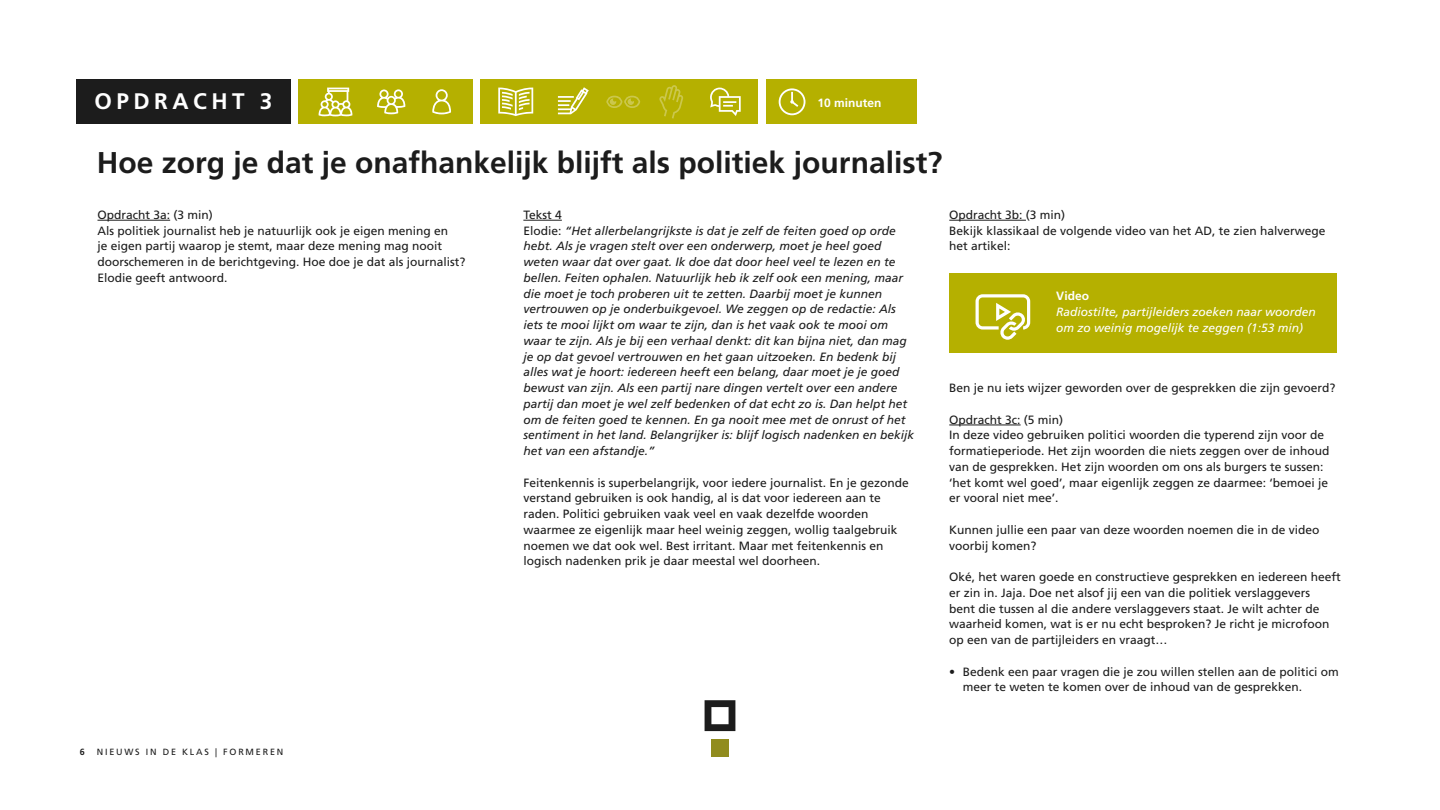
<style>
.page{position:relative;width:1440px;height:810px;background:#fff}
.page>*{position:absolute;margin:0;border:0;box-sizing:border-box;transform-origin:0 0}
.t1{font:700 30px "Frutiger LT Pro";color:#1c1c1c}
.t2{font:700 22.5px "Frutiger LT Pro";letter-spacing:.2em;color:#fff}
.t3{font:12px/15.8px "Frutiger LT Pro";color:#1c1c1c}
.t4{font:italic 12px/15.8px "Frutiger LT Pro";color:#1c1c1c}
.t5{font:italic 12px/15.8px "Frutiger LT Pro";color:#fff}
.t6{font:700 12px "Frutiger LT Pro";color:#fff}
.t7{font:9px "Frutiger LT Pro";letter-spacing:.2em;color:#1c1c1c}
.t8{font:700 9px "Frutiger LT Pro";color:#1c1c1c}
.s1{font-style:normal}
</style>
<div class="page">
<div style="left:298px;top:80px;width:175px;height:44px;background:#b5b000"></div>
<div style="left:481px;top:80px;width:277px;height:44px;background:#b5b000"></div>
<div style="left:766px;top:80px;width:151px;height:44px;background:#b5b000"></div>
<svg style="left:779px;top:88px;width:26px;height:27px"></svg>
<svg style="left:319px;top:88px;width:33px;height:28px"></svg>
<svg style="left:377px;top:89px;width:28px;height:25px"></svg>
<svg style="left:432px;top:89px;width:19px;height:25px"></svg>
<svg style="left:498px;top:88px;width:35px;height:28px"></svg>
<svg style="left:558px;top:87px;width:31px;height:27px"></svg>
<svg style="left:606px;top:96px;width:34px;height:12px"></svg>
<svg style="left:659px;top:85px;width:24px;height:34px"></svg>
<svg style="left:710px;top:88px;width:31px;height:28px"></svg>
<div style="left:76px;top:80px;width:215px;height:44px;background:#1c1c1c"></div>
<div style="left:711px;top:740px;width:18px;height:17px;background:#918c1e"></div>
<svg style="left:705px;top:700px;width:30px;height:31px"></svg>
<hr style="left:98px;top:220px;width:72px;height:1px;background:#1c1c1c">
<hr style="left:523px;top:220px;width:39px;height:1px;background:#1c1c1c">
<hr style="left:949px;top:220px;width:77px;height:1px;background:#1c1c1c">
<hr style="left:949px;top:425px;width:72px;height:1px;background:#1c1c1c">
<div style="left:949px;top:273px;width:388px;height:79px;background:#b5b000"></div>
<svg style="left:976px;top:294px;width:54px;height:46px"></svg>
<h2 class="t2" style="left:94px;top:87px;width:180px">OPDRACHT 3</h2>
<p class="t6" style="left:818px;top:96px;width:66px">10 minuten</p>
<h1 class="t1" style="left:97px;top:145px;width:847px">Hoe zorg je dat je onafhankelijk blijft als politiek journalist?</h1>
<p class="t3" style="left:98px;top:207px;width:370px">Opdracht 3a: (3 min)<br>Als politiek journalist heb je natuurlijk ook je eigen mening en<br>je eigen partij waarop je stemt, maar deze mening mag nooit doorschemeren in de berichtgeving. Hoe doe je dat als journalist?<br>Elodie geeft antwoord.</p>
<p class="t4" style="left:523px;top:207px;width:392px"><span class="s1">Tekst 4<br>Elodie:</span> “Het allerbelangrijkste is dat je zelf de feiten goed op orde hebt. Als je vragen stelt over een onderwerp, moet je heel goed weten waar dat over gaat. Ik doe dat door heel veel te lezen en te bellen. Feiten ophalen. Natuurlijk heb ik zelf ook een mening, maar die moet je toch proberen uit te zetten. Daarbij moet je kunnen vertrouwen op je onderbuikgevoel. We zeggen op de redactie: Als iets te mooi lijkt om waar te zijn, dan is het vaak ook te mooi om waar te zijn. Als je bij een verhaal denkt: dit kan bijna niet, dan mag je op dat gevoel vertrouwen en het gaan uitzoeken. En bedenk bij alles wat je hoort: iedereen heeft een belang, daar moet je je goed bewust van zijn. Als een partij nare dingen vertelt over een andere partij dan moet je wel zelf bedenken of dat echt zo is. Dan helpt het om de feiten goed te kennen. En ga nooit mee met de onrust of het sentiment in het land. Belangrijker is: blijf logisch nadenken en bekijk het van een afstandje.”</p>
<p class="t3" style="left:523px;top:475px;width:387px">Feitenkennis is superbelangrijk, voor iedere journalist. En je gezonde verstand gebruiken is ook handig, al is dat voor iedereen aan te raden. Politici gebruiken vaak veel en vaak dezelfde woorden waarmee ze eigenlijk maar heel weinig zeggen, wollig taalgebruik noemen we dat ook wel. Best irritant. Maar met feitenkennis en logisch nadenken prik je daar meestal wel doorheen.</p>
<p class="t8" style="left:80px;top:746px;width:7px">6</p>
<p class="t7" style="left:97px;top:746px;width:188px">NIEUWS IN DE KLAS | FORMEREN</p>
<p class="t3" style="left:949px;top:207px;width:378px">Opdracht 3b: (3 min)<br>Bekijk klassikaal de volgende video van het AD, te zien halverwege het artikel:</p>
<p class="t6" style="left:1056px;top:289px;width:34px">Video</p>
<p class="t5" style="left:1056px;top:304px;width:261px">Radiostilte, partijleiders zoeken naar woorden om zo weinig mogelijk te zeggen (1:53 min)</p>
<p class="t3" style="left:949px;top:380px;width:388px">Ben je nu iets wijzer geworden over de gesprekken die zijn gevoerd?</p>
<p class="t3" style="left:949px;top:412px;width:382px">Opdracht 3c: (5 min)<br>In deze video gebruiken politici woorden die typerend zijn voor de formatieperiode. Het zijn woorden die niets zeggen over de inhoud van de gesprekken. Het zijn woorden om ons als burgers te sussen: ‘het komt wel goed’, maar eigenlijk zeggen ze daarmee: ‘bemoei je er vooral niet mee’.</p>
<p class="t3" style="left:949px;top:522px;width:372px">Kunnen jullie een paar van deze woorden noemen die in de video voorbij komen?</p>
<p class="t3" style="left:949px;top:569px;width:393px">Oké, het waren goede en constructieve gesprekken en iedereen heeft er zin in. Jaja. Doe net alsof jij een van die politiek verslaggevers<br>bent die tussen al die andere verslaggevers staat. Je wilt achter de waarheid komen, wat is er nu echt besproken? Je richt je microfoon op een van de partijleiders en vraagt…</p>
<p class="t3" style="left:963px;top:664px;width:378px;text-indent:-14px">• Bedenk een paar vragen die je zou willen stellen aan de politici om meer te weten te komen over de inhoud van de gesprekken.</p>
</div>
